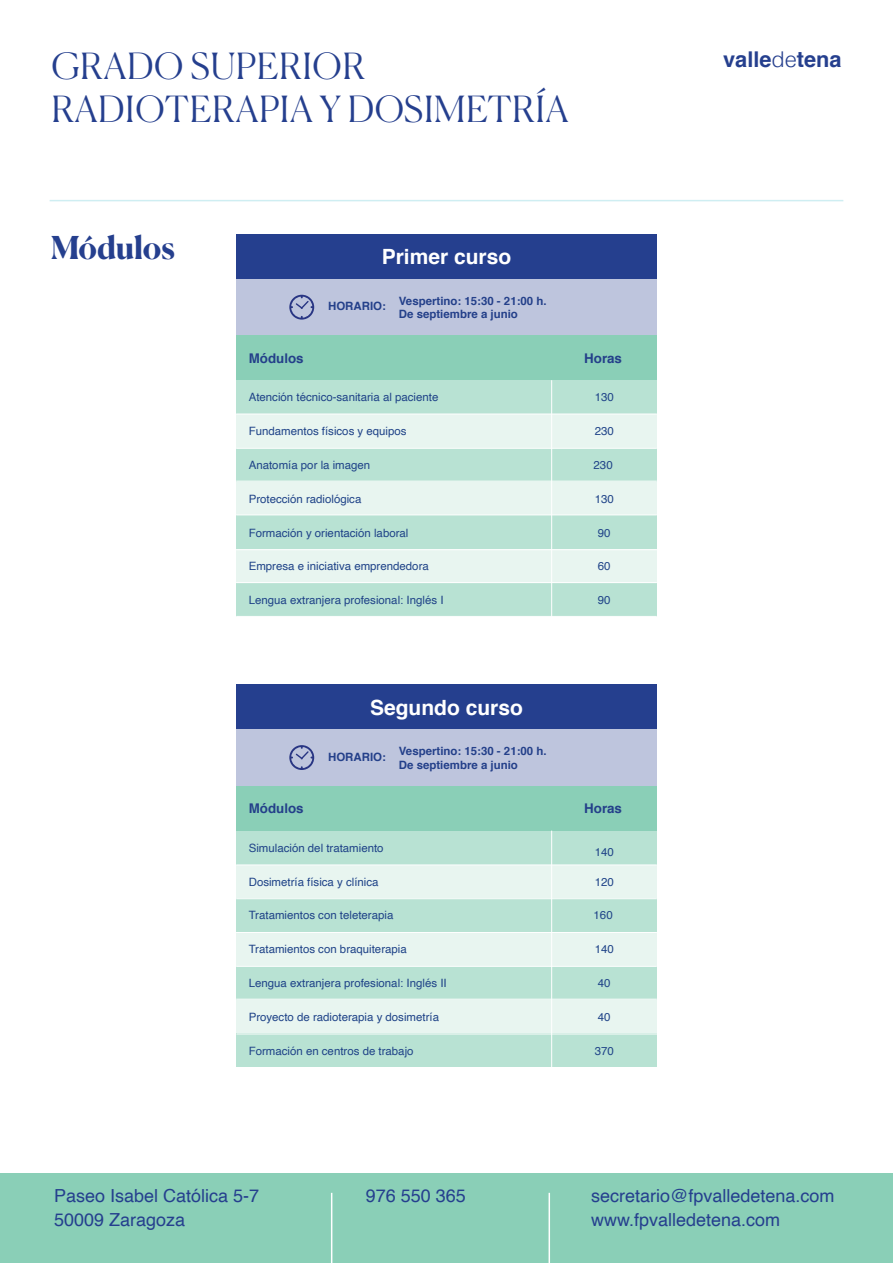
<style>
.page{position:relative;width:893px;height:1263px;background:#fff}
.page>*{position:absolute;margin:0;border:0;box-sizing:border-box;transform-origin:0 0}
.t1{font:300 36px/43.2px "Canela";letter-spacing:.02em;color:#253f8e}
.t2{font:700 31.5px "Canela";letter-spacing:-.01em;color:#253f8e}
.t3{font:700 21.75px "Helvetica";color:#253f8e}
.t4{font:700 21px "Helvetica";color:#fff}
.t5{font:18px/24px "Helvetica";color:#253f8e}
.t6{font:700 13.35px "Helvetica";color:#24408a}
.t7{font:11.4px "Helvetica";color:#1f4388}
.t8{font:700 11.4px/13.8px "Helvetica";color:#24408a}
.s1{font-weight:300}
</style>
<div class="page">
<hr style="left:50px;top:200px;width:793px;height:1px;background:#5fc8d4">
<div style="left:236px;top:234px;width:421px;height:45px;background:#253f8e"></div>
<div style="left:236px;top:684px;width:421px;height:45px;background:#253f8e"></div>
<div style="left:236px;top:279px;width:421px;height:57px;background:#bec5dd"></div>
<div style="left:236px;top:729px;width:421px;height:57px;background:#bec5dd"></div>
<svg style="left:289px;top:295px;width:25px;height:25px"></svg>
<svg style="left:289px;top:745px;width:25px;height:25px"></svg>
<div style="left:236px;top:336px;width:421px;height:44px;background:#8acfb7"></div>
<div style="left:236px;top:786px;width:421px;height:45px;background:#8acfb7"></div>
<div style="left:236px;top:380px;width:421px;height:34px;background:#b8e2d3"></div>
<div style="left:236px;top:831px;width:421px;height:33px;background:#b8e2d3"></div>
<div style="left:236px;top:414px;width:421px;height:34px;background:#e8f5f0"></div>
<div style="left:236px;top:864px;width:421px;height:34px;background:#e8f5f0"></div>
<div style="left:236px;top:515px;width:421px;height:34px;background:#b8e2d3"></div>
<div style="left:236px;top:966px;width:421px;height:34px;background:#b8e2d3"></div>
<div style="left:236px;top:583px;width:421px;height:34px;background:#b8e2d3"></div>
<div style="left:236px;top:1033px;width:421px;height:34px;background:#b8e2d3"></div>
<div style="left:236px;top:482px;width:421px;height:33px;background:#e8f5f0"></div>
<div style="left:236px;top:932px;width:421px;height:34px;background:#e8f5f0"></div>
<div style="left:236px;top:448px;width:421px;height:34px;background:#b8e2d3"></div>
<div style="left:236px;top:898px;width:421px;height:34px;background:#b8e2d3"></div>
<div style="left:236px;top:549px;width:421px;height:34px;background:#e8f5f0"></div>
<div style="left:236px;top:1000px;width:421px;height:33px;background:#e8f5f0"></div>
<hr style="left:551px;top:380px;width:1px;height:271px;background:#fff">
<hr style="left:551px;top:831px;width:1px;height:236px;background:#fff">
<hr style="left:236px;top:616px;width:421px;height:1px;background:#fff">
<hr style="left:236px;top:1033px;width:421px;height:1px;background:#fff">
<hr style="left:236px;top:999px;width:421px;height:1px;background:#fff">
<hr style="left:236px;top:966px;width:421px;height:1px;background:#fff">
<hr style="left:236px;top:932px;width:421px;height:1px;background:#fff">
<hr style="left:236px;top:898px;width:421px;height:1px;background:#fff">
<hr style="left:236px;top:864px;width:421px;height:1px;background:#fff">
<hr style="left:236px;top:582px;width:421px;height:1px;background:#fff">
<hr style="left:236px;top:549px;width:421px;height:1px;background:#fff">
<hr style="left:236px;top:514px;width:421px;height:1px;background:#fff">
<hr style="left:236px;top:481px;width:421px;height:1px;background:#fff">
<hr style="left:236px;top:448px;width:421px;height:1px;background:#fff">
<hr style="left:236px;top:413px;width:421px;height:1px;background:#fff">
<div style="left:0;top:1174px;width:893px;height:89px;background:#8acfb7"></div>
<hr style="left:331px;top:1193px;width:1px;height:70px;background:#fff">
<hr style="left:549px;top:1193px;width:1px;height:70px;background:#fff">
<h1 class="t1" style="left:51px;top:45px;width:519px">GRADO SUPERIOR<br>RADIOTERAPIA Y DOSIMETRÍA</h1>
<h3 class="t3" style="left:723px;top:51px;width:120px">valle<span class="s1">de</span>tena</h3>
<h2 class="t2" style="left:51px;top:234px;width:126px">Módulos</h2>
<h3 class="t4" style="left:382px;top:249px;width:131px">Primer curso</h3>
<p class="t8" style="left:328px;top:301px;width:59px">HORARIO:</p>
<p class="t8" style="left:399px;top:295px;width:149px">Vespertino: 15:30 - 21:00 h.<br>De septiembre a junio</p>
<p class="t6" style="left:249px;top:347px;width:56px">Módulos</p>
<p class="t6" style="left:584px;top:353px;width:39px">Horas</p>
<p class="t7" style="left:249px;top:393px;width:191px">Atención técnico-sanitaria al paciente</p>
<p class="t7" style="left:595px;top:393px;width:21px">130</p>
<p class="t7" style="left:249px;top:427px;width:159px">Fundamentos físicos y equipos</p>
<p class="t7" style="left:595px;top:427px;width:21px">230</p>
<p class="t7" style="left:249px;top:461px;width:123px">Anatomía por la imagen</p>
<p class="t7" style="left:594px;top:461px;width:21px">230</p>
<p class="t7" style="left:249px;top:494px;width:114px">Protección radiológica</p>
<p class="t7" style="left:595px;top:494px;width:21px">130</p>
<p class="t7" style="left:249px;top:528px;width:161px">Formación y orientación laboral</p>
<p class="t7" style="left:598px;top:528px;width:14px">90</p>
<p class="t7" style="left:249px;top:562px;width:182px">Empresa e iniciativa emprendedora</p>
<p class="t7" style="left:598px;top:562px;width:14px">60</p>
<p class="t7" style="left:249px;top:596px;width:196px">Lengua extranjera profesional: Inglés I</p>
<p class="t7" style="left:598px;top:596px;width:14px">90</p>
<h3 class="t4" style="left:370px;top:690px;width:154px">Segundo curso</h3>
<p class="t8" style="left:328px;top:751px;width:59px">HORARIO:</p>
<p class="t8" style="left:399px;top:745px;width:149px">Vespertino: 15:30 - 21:00 h.<br>De septiembre a junio</p>
<p class="t6" style="left:249px;top:798px;width:56px">Módulos</p>
<p class="t6" style="left:584px;top:803px;width:39px">Horas</p>
<p class="t7" style="left:249px;top:843px;width:136px">Simulación del tratamiento</p>
<p class="t7" style="left:595px;top:848px;width:21px">140</p>
<p class="t7" style="left:249px;top:877px;width:131px">Dosimetría física y clínica</p>
<p class="t7" style="left:595px;top:877px;width:21px">120</p>
<p class="t7" style="left:249px;top:911px;width:146px">Tratamientos con teleterapia</p>
<p class="t7" style="left:594px;top:911px;width:21px">160</p>
<p class="t7" style="left:249px;top:945px;width:160px">Tratamientos con braquiterapia</p>
<p class="t7" style="left:595px;top:945px;width:21px">140</p>
<p class="t7" style="left:249px;top:979px;width:199px">Lengua extranjera profesional: Inglés II</p>
<p class="t7" style="left:598px;top:979px;width:14px">40</p>
<p class="t7" style="left:249px;top:1012px;width:192px">Proyecto de radioterapia y dosimetría</p>
<p class="t7" style="left:598px;top:1012px;width:14px">40</p>
<p class="t7" style="left:249px;top:1046px;width:166px">Formación en centros de trabajo</p>
<p class="t7" style="left:595px;top:1046px;width:21px">370</p>
<h3 class="t5" style="left:54px;top:1186px;width:207px">Paseo Isabel Católica 5-7<br>50009 Zaragoza</h3>
<h3 class="t5" style="left:366px;top:1186px;width:102px">976 550 365</h3>
<h3 class="t5" style="left:591px;top:1186px;width:245px">secretario@fpvalledetena.com www.fpvalledetena.com</h3>
</div>
